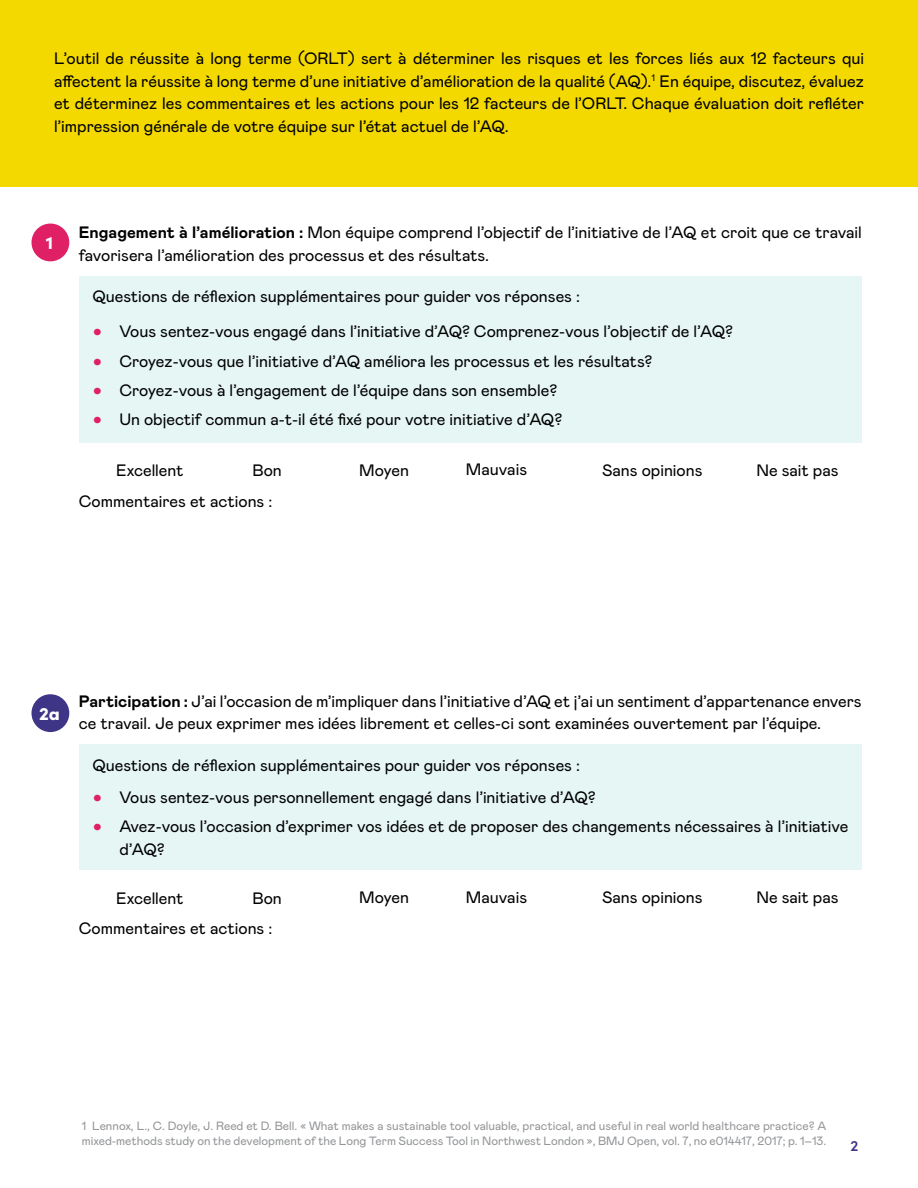
<style>
.page{position:relative;width:918px;height:1188px;background:#fff}
.page>*{position:absolute;margin:0;border:0;box-sizing:border-box;transform-origin:0 0}
.Question_Numbers__H2{font:900 18px "Sofia Pro";color:#fff}
.Black_copy__H3{font:16.5px/22.5px "Mabry Pro";color:#000}
.t1{font:600 15px "Sofia Pro";color:#3f3587}
.t2{font:12px/15px "Mabry Pro";color:#939598}
.s1{font-weight:700}
.s2{font-family:"Sofia Pro";font-weight:900;font-size:21px;color:#e02064}
</style>
<div class="page">
<div style="left:0;top:0;width:918px;height:187px;background:#f4d900"></div>
<div style="left:79px;top:276px;width:783px;height:41px;background:#e6f6f5"></div>
<div style="left:79px;top:745px;width:783px;height:41px;background:#e6f6f5"></div>
<div style="left:31px;top:224px;width:38px;height:37px;background:#e02064;border-radius:50%"></div>
<div style="left:31px;top:694px;width:38px;height:38px;background:#3f3587;border-radius:50%"></div>
<div style="left:79px;top:308px;width:783px;height:135px;background:#e6f6f5"></div>
<div style="left:79px;top:776px;width:783px;height:94px;background:#e6f6f5"></div>
<p class="Black_copy__H3" style="left:54px;top:46px;width:812px;text-align:justify">L’outil de réussite à long terme (ORLT) sert à déterminer les risques et les forces liés aux 12 facteurs qui affectent la réussite à long terme d’une initiative d’amélioration de la qualité (AQ).<sup>1</sup> En équipe, discutez, évaluez et déterminez les commentaires et les actions pour les 12 facteurs de l’ORLT. Chaque évaluation doit refléter l’impression générale de votre équipe sur l’état actuel de l’AQ.</p>
<p class="Question_Numbers__H2" style="left:46px;top:228px;width:9px">1</p>
<p class="Black_copy__H3" style="left:79px;top:220px;width:785px"><span class="s1">Engagement à l’amélioration :</span> Mon équipe comprend l’objectif de l’initiative de l’AQ et croit que ce travail favorisera l’amélioration des processus et des résultats.</p>
<p class="Black_copy__H3" style="left:92px;top:285px;width:489px">Questions de réflexion supplémentaires pour guider vos réponses :</p>
<p class="Black_copy__H3" style="left:92px;top:320px;width:642px"><span class="s2">•</span> Vous sentez-vous engagé dans l’initiative d’AQ? Comprenez-vous l’objectif de l’AQ?</p>
<p class="Black_copy__H3" style="left:92px;top:349px;width:561px"><span class="s2">•</span> Croyez-vous que l’initiative d’AQ améliora les processus et les résultats?</p>
<p class="Black_copy__H3" style="left:92px;top:378px;width:466px"><span class="s2">•</span> Croyez-vous à l’engagement de l’équipe dans son ensemble?</p>
<p class="Black_copy__H3" style="left:92px;top:407px;width:471px"><span class="s2">•</span> Un objectif commun a-t-il été fixé pour votre initiative d’AQ?</p>
<p class="Black_copy__H3" style="left:116px;top:458px;width:69px">Excellent</p>
<p class="Black_copy__H3" style="left:252px;top:458px;width:31px">Bon</p>
<p class="Black_copy__H3" style="left:359px;top:458px;width:51px">Moyen</p>
<p class="Black_copy__H3" style="left:466px;top:457px;width:63px">Mauvais</p>
<p class="Black_copy__H3" style="left:602px;top:458px;width:102px">Sans opinions</p>
<p class="Black_copy__H3" style="left:756px;top:458px;width:84px">Ne sait pas</p>
<p class="Black_copy__H3" style="left:79px;top:489px;width:195px">Commentaires et actions :</p>
<p class="Question_Numbers__H2" style="left:39px;top:699px;width:22px">2a</p>
<p class="Black_copy__H3" style="left:79px;top:689px;width:784px"><span class="s1">Participation :</span> J’ai l’occasion de m’impliquer dans l’initiative d’AQ et j’ai un sentiment d’appartenance envers ce travail. Je peux exprimer mes idées librement et celles-ci sont examinées ouvertement par l’équipe.</p>
<p class="Black_copy__H3" style="left:92px;top:753px;width:489px">Questions de réflexion supplémentaires pour guider vos réponses :</p>
<p class="Black_copy__H3" style="left:92px;top:785px;width:505px"><span class="s2">•</span> Vous sentez-vous personnellement engagé dans l’initiative d’AQ?</p>
<p class="Black_copy__H3" style="left:119px;top:814px;width:731px;text-indent:-27px"><span class="s2">•</span> Avez-vous l’occasion d’exprimer vos idées et de proposer des changements nécessaires à l’initiative d’AQ?</p>
<p class="Black_copy__H3" style="left:116px;top:886px;width:69px">Excellent</p>
<p class="Black_copy__H3" style="left:252px;top:886px;width:31px">Bon</p>
<p class="Black_copy__H3" style="left:359px;top:885px;width:51px">Moyen</p>
<p class="Black_copy__H3" style="left:466px;top:885px;width:63px">Mauvais</p>
<p class="Black_copy__H3" style="left:602px;top:886px;width:102px">Sans opinions</p>
<p class="Black_copy__H3" style="left:756px;top:886px;width:84px">Ne sait pas</p>
<p class="Black_copy__H3" style="left:79px;top:916px;width:195px">Commentaires et actions :</p>
<p class="t2" style="left:82px;top:1117px;width:746px">1 Lennox, L., C. Doyle, J. Reed et D. Bell. « What makes a sustainable tool valuable, practical, and useful in real world healthcare practice? A mixed-methods study on the development of the Long Term Success Tool in Northwest London », BMJ Open, vol. 7, no e014417, 2017; p. 1–13.</p>
<p class="t1" style="left:850px;top:1135px;width:9px">2</p>
</div>
